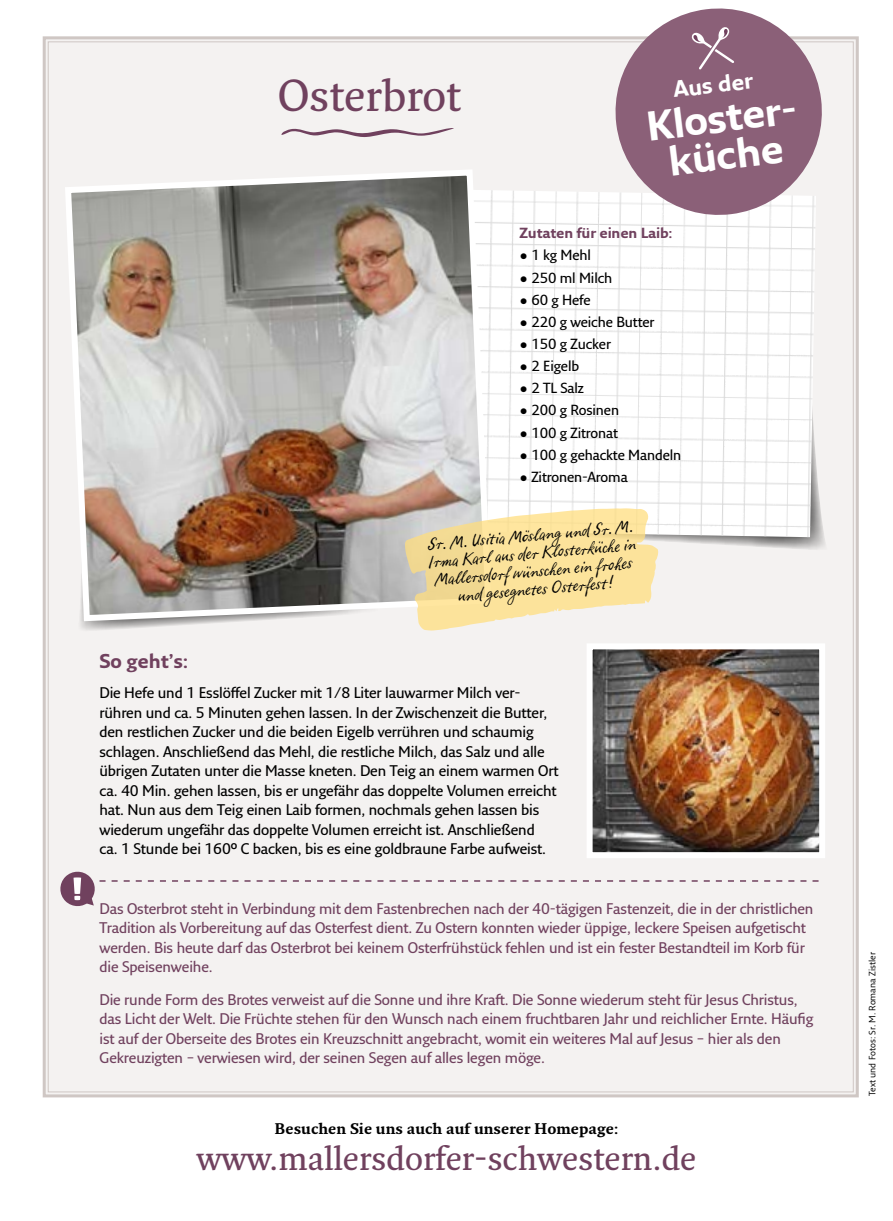
<style>
.page{position:relative;width:893px;height:1221px;background:#fff}
.page>*{position:absolute;margin:0;border:0;box-sizing:border-box;transform-origin:0 0}
.t1{font:600 43.65px "Fresco Std";color:#70415e}
.t2{font:700 40.35px/37.5px "Fresco Sans Std";color:#fff;text-align:center}
.t3{font:600 33px "Fresco Std";color:#70415e}
.t4{font:700 22.5px "Fresco Sans Std";color:#fff}
.t5{font:700 19.5px "Fresco Sans Std";letter-spacing:-.01em;color:#70415e}
.t6{font:18.45px/18px "Ropsen Script";color:#000;text-align:center}
.t7{font:600 15px/19.5px "Fresco Sans Std";letter-spacing:-.01em;color:#70415e}
.t8{font:600 15px/19.5px "Fresco Sans Std";letter-spacing:-.01em;color:#000}
.t9{font:700 15px "Fresco Std";color:#000}
.t10{font:600 14.25px "Fresco Sans Std";letter-spacing:-.01em;color:#000}
.t11{font:700 14.25px "Fresco Sans Std";letter-spacing:-.01em;color:#70415e}
.t12{font:9px "Fresco Sans Std";color:#000}
</style>
<div class="page">
<div style="left:42px;top:36px;width:817px;height:1062px;background:#f4f2f1"></div>
<svg style="left:76px;top:624px;width:311px;height:8px;fill:#f4f2f1"></svg>
<svg style="left:658px;top:308px;width:171px;height:243px;fill:#f4f2f1"></svg>
<img style="left:495px;top:189px;width:321px;height:348px">
<svg style="left:281px;top:126px;width:173px;height:12px"></svg>
<div style="left:59px;top:870px;width:760px;height:37px;background:#f4f2f1"></div>
<img style="left:62px;top:166px;width:433px;height:458px">
<svg style="left:609px;top:8px;width:219px;height:213px;fill:#8b6078"></svg>
<svg style="left:691px;top:26px;width:43px;height:44px"></svg>
<img style="left:594px;top:650px;width:224px;height:201px">
<div style="left:587px;top:643px;width:238px;height:215px;border:6px solid #fff"></div>
<svg style="left:405px;top:508px;width:253px;height:122px"></svg>
<h1 class="t1" style="left:278px;top:68px;width:185px">Osterbrot</h1>
<h3 class="t4" style="left:672px;top:75px;width:82px;rotate:-7deg">Aus der</h3>
<h2 class="t2" style="left:644px;top:107px;width:157px;rotate:-7deg">Kloster&shy;küche</h2>
<p class="t11" style="left:520px;top:224px;width:154px">Zutaten für einen Laib:</p>
<p class="t10" style="left:520px;top:246px;width:73px">• 1 kg Mehl</p>
<p class="t10" style="left:520px;top:269px;width:94px">• 250 ml Milch</p>
<p class="t10" style="left:520px;top:291px;width:73px">• 60 g Hefe</p>
<p class="t10" style="left:520px;top:313px;width:136px">• 220 g weiche Butter</p>
<p class="t10" style="left:520px;top:335px;width:93px">• 150 g Zucker</p>
<p class="t10" style="left:520px;top:357px;width:61px">• 2 Eigelb</p>
<p class="t10" style="left:520px;top:379px;width:66px">• 2 TL Salz</p>
<p class="t10" style="left:520px;top:401px;width:101px">• 200 g Rosinen</p>
<p class="t10" style="left:520px;top:423px;width:100px">• 100 g Zitronat</p>
<p class="t10" style="left:520px;top:446px;width:163px">• 100 g gehackte Mandeln</p>
<p class="t10" style="left:520px;top:468px;width:110px">• Zitronen-Aroma</p>
<h3 class="t5" style="left:99px;top:648px;width:90px">So geht’s:</h3>
<p class="t6" style="left:426px;top:536px;width:210px;rotate:-5deg">Sr. M. Usitia Möslang und Sr. M.<br>Irma Karl aus der Klosterküche in<br>Mallersdorf wünschen ein frohes und gesegnetes Osterfest!</p>
<p class="t8" style="left:99px;top:683px;width:461px">Die Hefe und 1 Esslöffel Zucker mit 1/8 Liter lauwarmer Milch ver&shy;rühren und ca. 5 Minuten gehen lassen. In der Zwischenzeit die Butter, den restlichen Zucker und die beiden Eigelb verrühren und schaumig schlagen. Anschließend das Mehl, die restliche Milch, das Salz und alle übrigen Zutaten unter die Masse kneten. Den Teig an einem warmen Ort ca. 40 Min. gehen lassen, bis er ungefähr das doppelte Volumen erreicht hat. Nun aus dem Teig einen Laib formen, nochmals gehen lassen bis wiederum ungefähr das doppelte Volumen erreicht ist. Anschließend<br>ca. 1 Stunde bei 160° C backen, bis es eine goldbraune Farbe aufweist.</p>
<p class="t7" style="left:99px;top:898px;width:716px">Das Osterbrot steht in Verbindung mit dem Fastenbrechen nach der 40-tägigen Fastenzeit, die in der christlichen Tradition als Vorbereitung auf das Osterfest dient. Zu Ostern konnten wieder üppige, leckere Speisen aufgetischt werden. Bis heute darf das Osterbrot bei keinem Osterfrühstück fehlen und ist ein fester Bestandteil im Korb für die Speisenweihe.</p>
<p class="t7" style="left:99px;top:989px;width:716px">Die runde Form des Brotes verweist auf die Sonne und ihre Kraft. Die Sonne wiederum steht für Jesus Christus, das Licht der Welt. Die Früchte stehen für den Wunsch nach einem fruchtbaren Jahr und reichlicher Ernte. Häufig ist auf der Oberseite des Brotes ein Kreuzschnitt angebracht, womit ein weiteres Mal auf Jesus – hier als den Gekreuzigten – verwiesen wird, der seinen Segen auf alles legen möge.</p>
<p class="t9" style="left:275px;top:1119px;width:345px">Besuchen Sie uns auch auf unserer Homepage:</p>
<h3 class="t3" style="left:197px;top:1137px;width:501px">www.mallersdorfer-schwestern.de</h3>
<p class="t12" style="left:867px;top:1096px;width:145px;rotate:-90deg">Text und Fotos: Sr. M. Romana Zistler</p>
</div>
